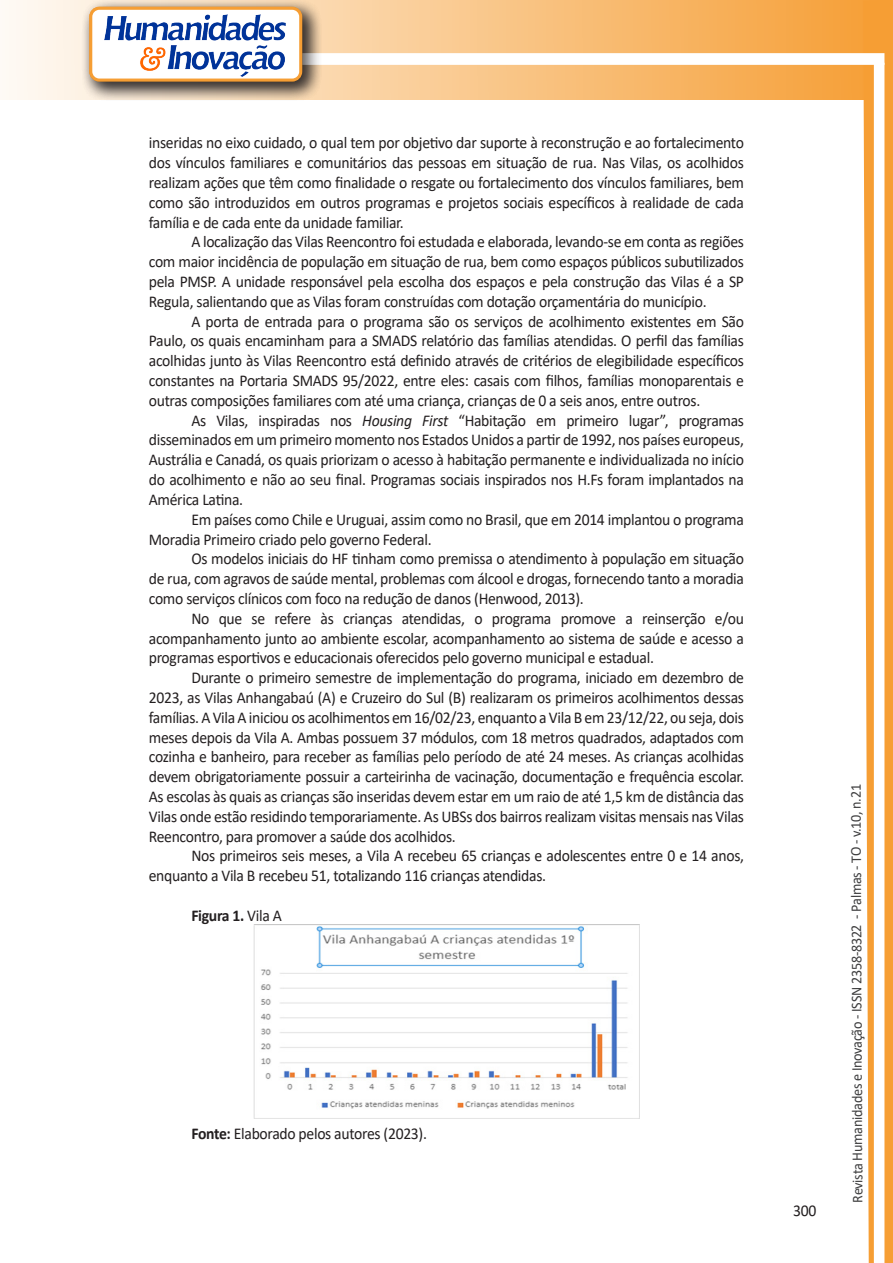
<style>
.page{position:relative;width:893px;height:1263px;background:#fff}
.page>*{position:absolute;margin:0;border:0;box-sizing:border-box;transform-origin:0 0}
.texto{font:16.5px/19.8px "Calibri";letter-spacing:-.02em;color:#231f20;text-align:justify;scale:.95 1}
.texto-2{font:700 16.5px "Calibri";letter-spacing:-.02em;color:#231f20;scale:.95 1}
.t1{font:15px "Calibri";letter-spacing:-.025em;color:#3e3e3f;scale:.95 1}
.s1{font-style:italic}
.s2{font-weight:400}
.s3{font-weight:700}
</style>
<div class="page">
<svg style="left:5px;top:0;width:858px;height:100px;background:#f9c484"></svg>
<div style="left:302px;top:53px;width:582px;height:12px;background:#fff;border:2px solid #fff"></div>
<svg style="left:863px;top:0;width:30px;height:1263px"></svg>
<div style="left:81px;top:0;width:241px;height:102px;background:#231f20;opacity:.75"></div>
<div style="left:91px;top:8px;width:210px;height:72px;background:#fff;border-radius:9px"></div>
<img style="left:104px;top:14px;width:181px;height:62px">
<div style="left:89px;top:7px;width:213px;height:75px;border:3px solid #f69e34;border-radius:9px"></div>
<img style="left:254px;top:924px;width:385px;height:195px">
<p class="texto" style="left:149px;top:133px;width:628px">inseridas no eixo cuidado, o qual tem por objetivo dar suporte à reconstrução e ao fortalecimento dos vínculos familiares e comunitários das pessoas em situação de rua. Nas Vilas, os acolhidos realizam ações que têm como finalidade o resgate ou fortalecimento dos vínculos familiares, bem como são introduzidos em outros programas e projetos sociais específicos à realidade de cada família e de cada ente da unidade familiar.</p>
<p class="texto" style="left:149px;top:232px;width:628px;text-indent:43px">A localização das Vilas Reencontro foi estudada e elaborada, levando-se em conta as regiões com maior incidência de população em situação de rua, bem como espaços públicos subutilizados pela PMSP. A unidade responsável pela escolha dos espaços e pela construção das Vilas é a SP Regula, salientando que as Vilas foram construídas com dotação orçamentária do município.</p>
<p class="texto" style="left:149px;top:311px;width:628px;text-indent:43px">A porta de entrada para o programa são os serviços de acolhimento existentes em São Paulo, os quais encaminham para a SMADS relatório das famílias atendidas. O perfil das famílias acolhidas junto às Vilas Reencontro está definido através de critérios de elegibilidade específicos constantes na Portaria SMADS 95/2022, entre eles: casais com filhos, famílias monoparentais e outras composições familiares com até uma criança, crianças de 0 a seis anos, entre outros.</p>
<p class="texto" style="left:149px;top:410px;width:628px;text-indent:43px">As Vilas, inspiradas nos <span class="s1">Housing First</span> “Habitação em primeiro lugar”, programas disseminados em um primeiro momento nos Estados Unidos a partir de 1992, nos países europeus, Austrália e Canadá, os quais priorizam o acesso à habitação permanente e individualizada no início do acolhimento e não ao seu final. Programas sociais inspirados nos H.Fs foram implantados na América Latina.</p>
<p class="texto" style="left:149px;top:509px;width:628px;text-indent:43px">Em países como Chile e Uruguai, assim como no Brasil, que em 2014 implantou o programa<br>Moradia Primeiro criado pelo governo Federal.</p>
<p class="texto" style="left:149px;top:548px;width:628px;text-indent:43px">Os modelos iniciais do HF tinham como premissa o atendimento à população em situação de rua, com agravos de saúde mental, problemas com álcool e drogas, fornecendo tanto a moradia como serviços clínicos com foco na redução de danos (Henwood, 2013).</p>
<p class="texto" style="left:149px;top:608px;width:628px;text-indent:43px">No que se refere às crianças atendidas, o programa promove a reinserção e/ou acompanhamento junto ao ambiente escolar, acompanhamento ao sistema de saúde e acesso a programas esportivos e educacionais oferecidos pelo governo municipal e estadual.</p>
<p class="texto" style="left:149px;top:667px;width:628px;text-indent:43px">Durante o primeiro semestre de implementação do programa, iniciado em dezembro de 2023, as Vilas Anhangabaú (A) e Cruzeiro do Sul (B) realizaram os primeiros acolhimentos dessas famílias. A Vila A iniciou os acolhimentos em 16/02/23, enquanto a Vila B em 23/12/22, ou seja, dois meses depois da Vila A. Ambas possuem 37 módulos, com 18 metros quadrados, adaptados com cozinha e banheiro, para receber as famílias pelo período de até 24 meses. As crianças acolhidas devem obrigatoriamente possuir a carteirinha de vacinação, documentação e frequência escolar.<br>As escolas às quais as crianças são inseridas devem estar em um raio de até 1,5 km de distância das Vilas onde estão residindo temporariamente. As UBSs dos bairros realizam visitas mensais nas Vilas Reencontro, para promover a saúde dos acolhidos.</p>
<p class="texto" style="left:149px;top:845px;width:628px;text-indent:43px">Nos primeiros seis meses, a Vila A recebeu 65 crianças e adolescentes entre 0 e 14 anos, enquanto a Vila B recebeu 51, totalizando 116 crianças atendidas.</p>
<p class="texto-2" style="left:191px;top:903px;width:97px">Figura 1. <span class="s2">Vila A</span></p>
<p class="texto" style="left:191px;top:1123px;width:250px"><span class="s3">Fonte:</span> Elaborado pelos autores (2023).</p>
<p class="texto" style="left:793px;top:1200px;width:26px">300</p>
<p class="t1" style="left:846px;top:1203px;width:442px;rotate:-90deg">Revista Humanidades e Inovação - ISSN 2358-8322 - Palmas - TO - v.10, n.21</p>
</div>
